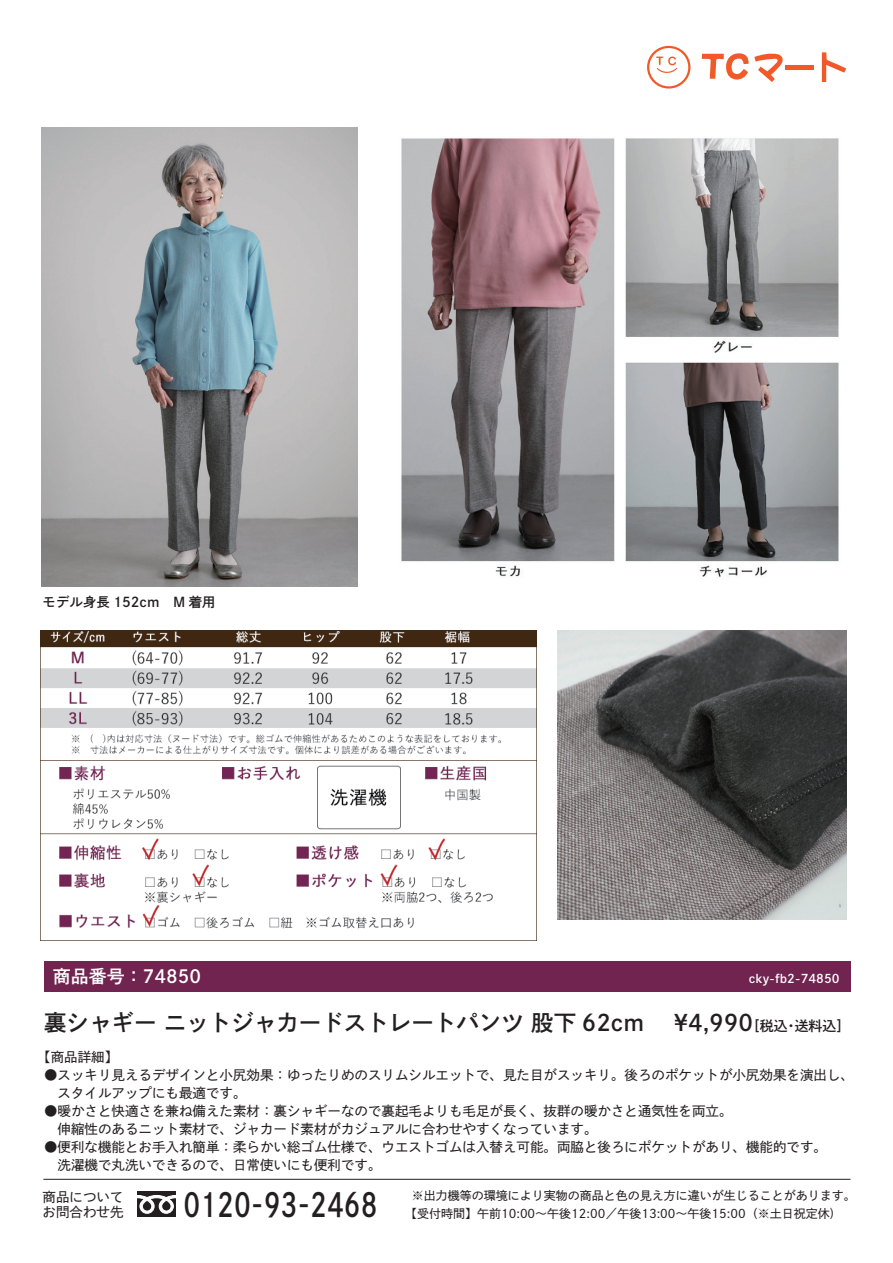
<style>
.page{position:relative;width:893px;height:1263px;background:#fff}
.page>*{position:absolute;margin:0;border:0;box-sizing:border-box;transform-origin:0 0}
.t1{font:32.55px "DNP Shuei Go Kin Std B";color:#231f20;scale:.8 1}
.t2{font:22.5px "DNP Shuei Go Kin Std B";color:#231f20}
.t3{font:18px "DNP Shuei Go Kin Std B";color:#fff}
.t4{font:13.95px "DNP Shuei Go Kin Std B";color:#231f20}
.t5{font:13.5px/18px "DNP Shuei Go Kin Std M";color:#231f20}
.t6{font:13.5px "DNP Shuei Go Kin Std B";color:#231f20}
.t7{font:12px "DNP Shuei Go Kin Std M";color:#231f20}
.t8{font:12px "DNP Shuei Go Kin Std B";color:#fff}
.s1{font-size:22.5px}
</style>
<div class="page">
<img style="left:401px;top:138px;width:438px;height:439px">
<img style="left:557px;top:630px;width:289px;height:289px">
<img style="left:40px;top:630px;width:496px;height:311px">
<img style="left:41px;top:128px;width:317px;height:458px">
<div style="left:44px;top:961px;width:806px;height:31px;background:#712450"></div>
<div style="left:137px;top:1191px;width:39px;height:26px;background:#231f20"></div>
<svg style="left:137px;top:1195px;width:39px;height:19px"></svg>
<hr style="left:43px;top:1179px;width:807px;height:1px;background:#231f20">
<svg style="left:822px;top:52px;width:24px;height:30px"></svg>
<svg style="left:702px;top:53px;width:81px;height:29px"></svg>
<div style="left:785px;top:65px;width:28px;height:5px;background:#f15929"></div>
<svg style="left:647px;top:46px;width:43px;height:43px"></svg>
<div style="left:649px;top:48px;width:39px;height:38px;background:#fff;border-radius:50%"></div>
<svg style="left:656px;top:56px;width:21px;height:17px"></svg>
<p class="t6" style="left:43px;top:592px;width:175px">モデル身長 152cm　M 着用</p>
<h3 class="t3" style="left:53px;top:964px;width:150px">商品番号：74850</h3>
<p class="t8" style="left:749px;top:970px;width:92px">cky-fb2-74850</p>
<h2 class="t2" style="left:44px;top:1007px;width:602px">裏シャギー ニットジャカードストレートパンツ 股下 62cm</h2>
<p class="t4" style="left:674px;top:1016px;width:178px"><span class="s1">¥4,990</span>［税込・送料込］</p>
<p class="t5" style="left:37px;top:1048px;width:82px">【商品詳細】</p>
<p class="t5" style="left:44px;top:1066px;width:811px">●スッキリ見えるデザインと小尻効果：ゆったりめのスリムシルエットで、見た目がスッキリ。後ろのポケットが小尻効果を演出し、　スタイルアップにも最適です。</p>
<p class="t5" style="left:44px;top:1102px;width:690px">●暖かさと快適さを兼ね備えた素材：裏シャギーなので裏起毛よりも毛足が長く、抜群の暖かさと通気性を両立。　伸縮性のあるニット素材で、ジャカード素材がカジュアルに合わせやすくなっています。</p>
<p class="t5" style="left:44px;top:1138px;width:784px">●便利な機能とお手入れ簡単：柔らかい総ゴム仕様で、ウエストゴムは入替え可能。両脇と後ろにポケットがあり、機能的です。　洗濯機で丸洗いできるので、日常使いにも便利です。</p>
<p class="t7" style="left:411px;top:1205px;width:436px">【受付時間】午前10:00～午後12:00／午後13:00～午後15:00（※土日祝定休)　</p>
<p class="t7" style="left:412px;top:1188px;width:445px">※出力機等の環境により実物の商品と色の見え方に違いが生じることがあります。</p>
<p class="t5" style="left:43px;top:1189px;width:82px;line-height:15px">商品についてお問合わせ先</p>
<h1 class="t1" style="left:184px;top:1182px;width:244px">0120-93-2468</h1>
</div>
